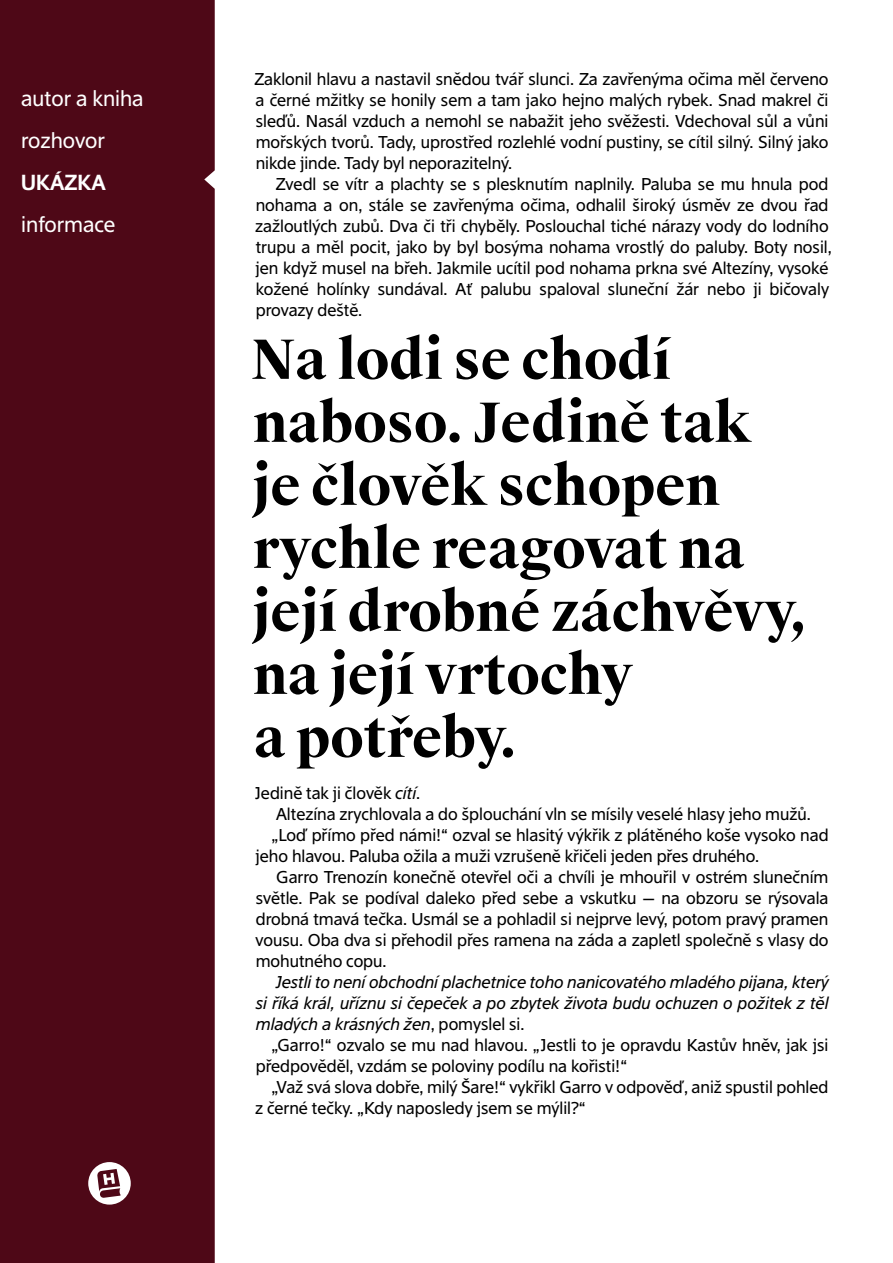
<style>
.page{position:relative;width:893px;height:1263px;background:#fff}
.page>*{position:absolute;margin:0;border:0;box-sizing:border-box;transform-origin:0 0}
.n__HLAVNÍ_NADPIS{font:700 54px/63px "Suisse Works";letter-spacing:-.005em;color:#000}
.n__obsah{font:21px "Suisse Sign";color:#fff}
.n__obsah-2{font:600 21px "Suisse Sign";color:#fff}
.n__TEXT_DO_BLOKU{font:16.5px/21px "Suisse Sign";color:#000}
.n__TEXT_DO_BLOKU_BEZ{font:16.5px/21px "Suisse Sign";color:#000;text-align:justify}
.n__TEXT_DO_BLOKU-2{font:italic 16.5px/21px "Suisse Sign";color:#000;text-align:justify}
.s1{font-style:italic}
.s2{font-style:normal}
</style>
<div class="page">
<div style="left:0;top:0;width:215px;height:1263px;background:#4e0817"></div>
<svg style="left:88px;top:1162px;width:43px;height:42px"></svg>
<p class="n__obsah" style="left:21px;top:86px;width:124px">autor a kniha</p>
<p class="n__obsah" style="left:21px;top:128px;width:85px">rozhovor</p>
<p class="n__obsah-2" style="left:21px;top:170px;width:86px">UKÁZKA</p>
<p class="n__obsah" style="left:21px;top:212px;width:96px">informace</p>
<p class="n__TEXT_DO_BLOKU_BEZ" style="left:254px;top:69px;width:576px">Zaklonil hlavu a nastavil snědou tvář slunci. Za zavřenýma očima měl červeno a černé mžitky se honily sem a tam jako hejno malých rybek. Snad makrel či sleďů. Nasál vzduch a nemohl se nabažit jeho svěžesti. Vdechoval sůl a vůni mořských tvorů. Tady, uprostřed rozlehlé vodní pustiny, se cítil silný. Silný jako nikde jinde. Tady byl neporazitelný.</p>
<p class="n__TEXT_DO_BLOKU" style="left:255px;top:174px;width:578px;text-indent:20px">Zvedl se vítr a plachty se s plesknutím naplnily. Paluba se mu hnula pod nohama a on, stále se zavřenýma očima, odhalil široký úsměv ze dvou řad zažloutlých zubů. Dva či tři chyběly. Poslouchal tiché nárazy vody do lodního trupu a měl pocit, jako by byl bosýma nohama vrostlý do paluby. Boty nosil, jen když musel na břeh. Jakmile ucítil pod nohama prkna své Altezíny, vysoké kožené holínky sundával. Ať palubu spaloval sluneční žár nebo ji bičovaly provazy deště.</p>
<p class="n__HLAVNÍ_NADPIS" style="left:251px;top:329px;width:558px">Na lodi se chodí naboso. Jedině tak je člověk schopen rychle reagovat na její drobné záchvěvy, na její vrtochy<br>a potřeby.</p>
<p class="n__TEXT_DO_BLOKU_BEZ" style="left:255px;top:783px;width:167px">Jedině tak ji člověk <span class="s1">cítí</span>.</p>
<p class="n__TEXT_DO_BLOKU" style="left:276px;top:804px;width:536px">Altezína zrychlovala a do šplouchání vln se mísily veselé hlasy jeho mužů.</p>
<p class="n__TEXT_DO_BLOKU" style="left:256px;top:825px;width:574px;text-indent:16px">„Loď přímo před námi!“ ozval se hlasitý výkřik z plátěného koše vysoko nad jeho hlavou. Paluba ožila a muži vzrušeně křičeli jeden přes druhého.</p>
<p class="n__TEXT_DO_BLOKU" style="left:255px;top:867px;width:575px;text-align:justify;text-indent:21px">Garro Trenozín konečně otevřel oči a chvíli je mhouřil v ostrém slunečním světle. Pak se podíval daleko před sebe a vskutku — na obzoru se rýsovala drobná tmavá tečka. Usmál se a pohladil si nejprve levý, potom pravý pramen vousu. Oba dva si přehodil přes ramena na záda a zapletl společně s vlasy do mohutného copu.</p>
<p class="n__TEXT_DO_BLOKU-2" style="left:256px;top:972px;width:575px;text-indent:20px">Jestli to není obchodní plachetnice toho nanicovatého mladého pijana, který si říká král, uříznu si čepeček a po zbytek života budu ochuzen o požitek z těl mladých a krásných žen<span class="s2">, pomyslel si.</span></p>
<p class="n__TEXT_DO_BLOKU" style="left:256px;top:1035px;width:574px;text-indent:16px">„Garro!“ ozvalo se mu nad hlavou. „Jestli to je opravdu Kastův hněv, jak jsi předpověděl, vzdám se poloviny podílu na kořisti!“</p>
<p class="n__TEXT_DO_BLOKU" style="left:255px;top:1077px;width:575px;text-indent:16px">„Važ svá slova dobře, milý Šare!“ vykřikl Garro v odpověď, aniž spustil pohled z černé tečky. „Kdy naposledy jsem se mýlil?“</p>
</div>
